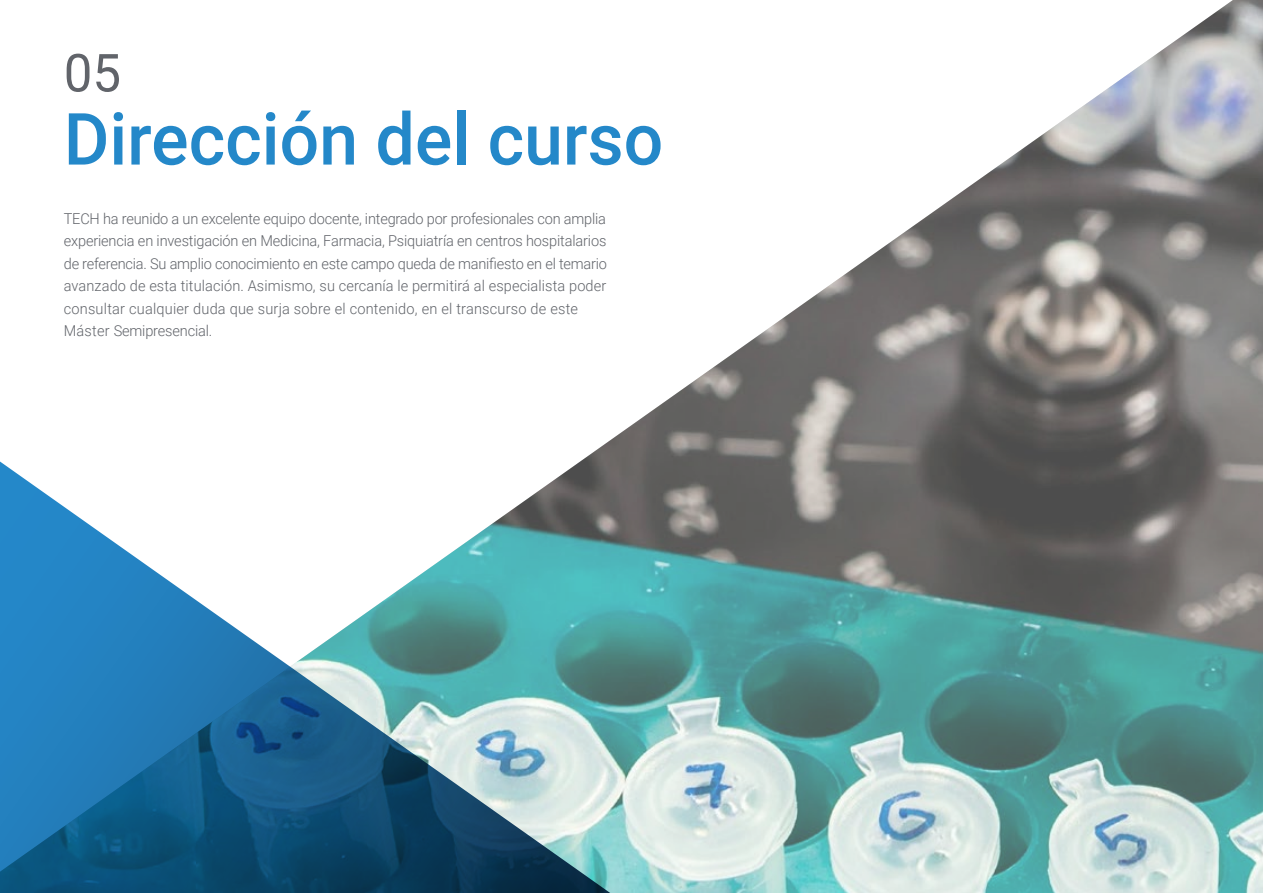
<style>
.page{position:relative;width:1263px;height:893px;background:#fff}
.page>*{position:absolute;margin:0;border:0;box-sizing:border-box;transform-origin:0 0}
.t1{font:500 72px "Roboto";color:#2488c9}
.t2{font:52.5px "Roboto";color:#61646a}
.t3{font:300 15px/22.5px "Roboto";letter-spacing:-.01em;color:#61646a}
</style>
<div class="page">
<img style="left:602px;top:0;width:661px;height:893px">
<svg style="left:0;top:446px;width:640px;height:447px"></svg>
<h2 class="t2" style="left:64px;top:36px;width:59px">05</h2>
<h1 class="t1" style="left:64px;top:89px;width:601px">Dirección del curso</h1>
<p class="t3" style="left:64px;top:207px;width:545px">TECH ha reunido a un excelente equipo docente, integrado por profesionales con amplia experiencia en investigación en Medicina, Farmacia, Psiquiatría en centros hospitalarios de referencia. Su amplio conocimiento en este campo queda de manifiesto en el temario avanzado de esta titulación. Asimismo, su cercanía le permitirá al especialista poder consultar cualquier duda que surja sobre el contenido, en el transcurso de este Máster Semipresencial.</p>
</div>
